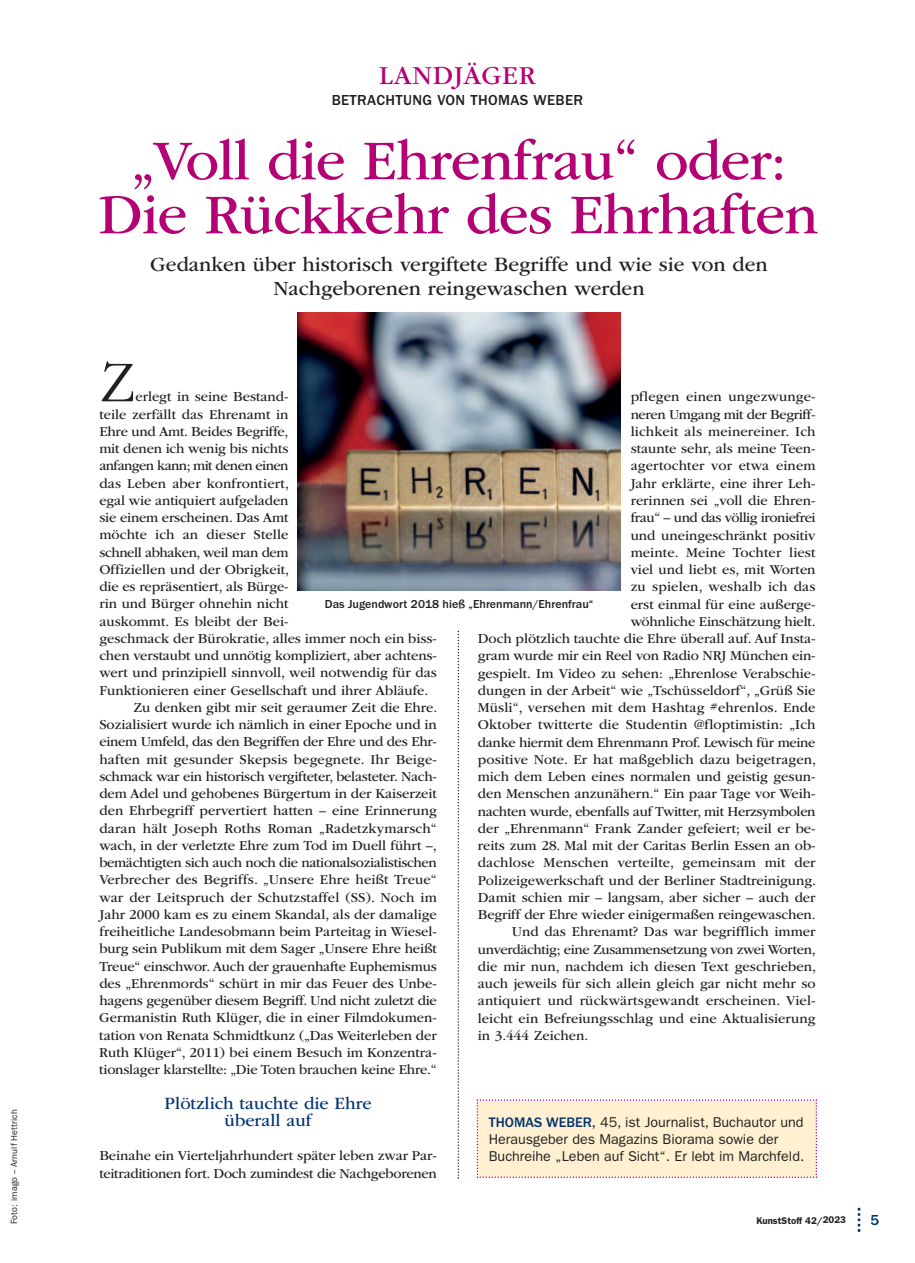
<style>
.page{position:relative;width:915px;height:1263px;background:#fff}
.page>*{position:absolute;margin:0;border:0;box-sizing:border-box;transform-origin:0 0}
.t1{font:300 60px "ITC Garamond Std";color:#231f20}
.t2{font:58.5px/54px "ITC Garamond Std";letter-spacing:-.015em;color:#b40174;text-align:center}
.t3{font:27px "ITC Garamond Std";letter-spacing:.025em;color:#b40174}
.t4{font:21px/24px "ITC Garamond Std";color:#231f20;text-align:center}
.t5{font:18px/17.2px "ITC Garamond Std";color:#013371;text-align:center}
.t6{font:500 15px "ITC Franklin Gothic Std";letter-spacing:.025em;color:#231f20}
.t7{font:500 15px "ITC Franklin Gothic Std";color:#013371}
.t8{font:14.25px "ITC Garamond Std";color:#231f20}
.t9{font:14.25px/17.2px "ITC Garamond Std";letter-spacing:-.02em;color:#231f20}
.t10{font:14.25px "ITC Garamond Std";letter-spacing:-.025em;color:#231f20}
.t11{font:14.25px/17.2px "ITC Franklin Gothic Std";color:#231f20}
.t12{font:14.25px "ITC Garamond Std";letter-spacing:-.03em;color:#231f20}
.t13{font:14.25px "ITC Garamond Std";letter-spacing:-.04em;color:#231f20}
.t14{font:500 12px "ITC Franklin Gothic Std";color:#231f20}
.t15{font:600 9.75px "ITC Franklin Gothic Std";letter-spacing:-.005em;color:#231f20}
.t16{font:9px "ITC Franklin Gothic Std";letter-spacing:.01em;color:#231f20}
.s1{font-weight:500;color:#013371}
</style>
<div class="page">
<svg style="left:857px;top:1208px;width:3px;height:24px"></svg>
<div style="left:476px;top:1099px;width:340px;height:79px;background:#fef0d0"></div>
<img style="left:297px;top:312px;width:323px;height:278px">
<svg style="left:457px;top:631px;width:2px;height:548px"></svg>
<p class="t16" style="left:11px;top:1224px;width:116px;rotate:-90deg">Foto: imago – Arnulf Hettrich</p>
<h3 class="t3" style="left:379px;top:66px;width:158px">LANDJÄGER</h3>
<p class="t6" style="left:331px;top:95px;width:253px">BETRACHTUNG VON THOMAS WEBER</p>
<h2 class="t2" style="left:98px;top:139px;width:721px">„Voll die Ehrenfrau“ oder:<br>Die Rückkehr des Ehrhaften</h2>
<h3 class="t4" style="left:150px;top:254px;width:618px">Gedanken über historisch vergiftete Begriffe und wie sie von den<br>Nachgeborenen reingewaschen werden</h3>
<h1 class="t1" style="left:99px;top:360px;width:37px">Z</h1>
<p class="t8" style="left:135px;top:392px;width:154px">erlegt in seine Bestand-</p>
<p class="t8" style="left:99px;top:409px;width:190px">teile zerfällt das Ehrenamt in</p>
<p class="t8" style="left:99px;top:426px;width:190px">Ehre und Amt. Beides Begriffe,</p>
<p class="t8" style="left:99px;top:443px;width:190px">mit denen ich wenig bis nichts</p>
<p class="t13" style="left:99px;top:461px;width:190px">anfangen kann; mit denen einen</p>
<p class="t8" style="left:99px;top:478px;width:191px">das Leben aber konfrontiert,</p>
<p class="t8" style="left:99px;top:495px;width:190px">egal wie antiquiert aufgeladen</p>
<p class="t8" style="left:99px;top:512px;width:190px">sie einem erscheinen. Das Amt</p>
<p class="t8" style="left:99px;top:530px;width:190px">möchte ich an dieser Stelle</p>
<p class="t10" style="left:99px;top:547px;width:190px">schnell abhaken, weil man dem</p>
<p class="t8" style="left:99px;top:564px;width:191px">Offiziellen und der Obrigkeit,</p>
<p class="t8" style="left:99px;top:581px;width:190px">die es repräsentiert, als Bürge-</p>
<p class="t8" style="left:99px;top:599px;width:190px">rin und Bürger ohnehin nicht</p>
<p class="t8" style="left:99px;top:616px;width:190px">auskommt. Es bleibt der Bei-</p>
<p class="t8" style="left:99px;top:633px;width:339px">geschmack der Bürokratie, alles immer noch ein biss-</p>
<p class="t8" style="left:99px;top:650px;width:339px">chen verstaubt und unnötig kompliziert, aber achtens-</p>
<p class="t8" style="left:99px;top:668px;width:339px">wert und prinzipiell sinnvoll, weil notwendig für das</p>
<p class="t8" style="left:99px;top:685px;width:330px">Funktionieren einer Gesellschaft und ihrer Abläufe.</p>
<p class="t8" style="left:133px;top:702px;width:305px">Zu denken gibt mir seit geraumer Zeit die Ehre.</p>
<p class="t8" style="left:99px;top:719px;width:339px">Sozialisiert wurde ich nämlich in einer Epoche und in</p>
<p class="t9" style="left:99px;top:734px;width:339px">einem Umfeld, das den Begriffen der Ehre und des Ehr-</p>
<p class="t8" style="left:99px;top:754px;width:339px">haften mit gesunder Skepsis begegnete. Ihr Beige-</p>
<p class="t9" style="left:99px;top:769px;width:339px">schmack war ein historisch vergifteter, belasteter. Nach-</p>
<p class="t8" style="left:99px;top:788px;width:339px">dem Adel und gehobenes Bürgertum in der Kaiserzeit</p>
<p class="t8" style="left:99px;top:806px;width:339px">den Ehrbegriff pervertiert hatten – eine Erinnerung</p>
<p class="t8" style="left:99px;top:823px;width:339px">daran hält Joseph Roths Roman „Radetzkymarsch“</p>
<p class="t8" style="left:99px;top:840px;width:339px">wach, in der verletzte Ehre zum Tod im Duell führt –,</p>
<p class="t10" style="left:99px;top:857px;width:339px">bemächtigten sich auch noch die nationalsozialistischen</p>
<p class="t8" style="left:99px;top:875px;width:339px">Verbrecher des Begriffs. „Unsere Ehre heißt Treue“</p>
<p class="t8" style="left:99px;top:892px;width:339px">war der Leitspruch der Schutzstaffel (SS). Noch im</p>
<p class="t8" style="left:99px;top:909px;width:339px">Jahr 2000 kam es zu einem Skandal, als der damalige</p>
<p class="t8" style="left:99px;top:926px;width:339px">freiheitliche Landesobmann beim Parteitag in Wiesel-</p>
<p class="t8" style="left:99px;top:944px;width:339px">burg sein Publikum mit dem Sager „Unsere Ehre heißt</p>
<p class="t8" style="left:99px;top:961px;width:339px">Treue“ einschwor. Auch der grauenhafte Euphemismus</p>
<p class="t8" style="left:99px;top:978px;width:339px">des „Ehrenmords“ schürt in mir das Feuer des Unbe-</p>
<p class="t9" style="left:99px;top:993px;width:339px">hagens gegenüber diesem Begriff. Und nicht zuletzt die</p>
<p class="t8" style="left:99px;top:1013px;width:339px">Germanistin Ruth Klüger, die in einer Filmdokumen-</p>
<p class="t8" style="left:99px;top:1030px;width:339px">tation von Renata Schmidtkunz („Das Weiterleben der</p>
<p class="t8" style="left:99px;top:1047px;width:339px">Ruth Klüger“, 2011) bei einem Besuch im Konzentra-</p>
<p class="t8" style="left:99px;top:1064px;width:339px">tionslager klarstellte: „Die Toten brauchen keine Ehre.“</p>
<p class="t5" style="left:164px;top:1096px;width:208px">Plötzlich tauchte die Ehre überall auf</p>
<p class="t9" style="left:99px;top:1148px;width:339px">Beinahe ein Vierteljahrhundert später leben zwar Par&shy;teitraditionen fort. Doch zumindest die Nachgeborenen</p>
<p class="t8" style="left:630px;top:392px;width:186px">pflegen einen ungezwunge-</p>
<p class="t10" style="left:630px;top:409px;width:186px">neren Umgang mit der Begriff-</p>
<p class="t8" style="left:630px;top:426px;width:186px">lichkeit als meinereiner. Ich</p>
<p class="t8" style="left:630px;top:444px;width:186px">staunte sehr, als meine Teen-</p>
<p class="t8" style="left:630px;top:461px;width:186px">agertochter vor etwa einem</p>
<p class="t8" style="left:630px;top:478px;width:186px">Jahr erklärte, eine ihrer Leh-</p>
<p class="t8" style="left:630px;top:495px;width:186px">rerinnen sei „voll die Ehren-</p>
<p class="t12" style="left:630px;top:513px;width:186px">frau“ – und das völlig ironiefrei</p>
<p class="t8" style="left:630px;top:530px;width:186px">und uneingeschränkt positiv</p>
<p class="t8" style="left:630px;top:547px;width:186px">meinte. Meine Tochter liest</p>
<p class="t8" style="left:630px;top:564px;width:186px">viel und liebt es, mit Worten</p>
<p class="t8" style="left:630px;top:582px;width:186px">zu spielen, weshalb ich das</p>
<p class="t8" style="left:630px;top:599px;width:186px">erst einmal für eine außerge-</p>
<p class="t8" style="left:630px;top:616px;width:186px">wöhnliche Einschätzung hielt.</p>
<p class="t8" style="left:477px;top:633px;width:339px">Doch plötzlich tauchte die Ehre überall auf. Auf Insta-</p>
<p class="t8" style="left:477px;top:651px;width:339px">gram wurde mir ein Reel von Radio NRJ München ein-</p>
<p class="t8" style="left:477px;top:668px;width:339px">gespielt. Im Video zu sehen: „Ehrenlose Verabschie-</p>
<p class="t8" style="left:477px;top:685px;width:339px">dungen in der Arbeit“ wie „Tschüsseldorf“, „Grüß Sie</p>
<p class="t8" style="left:477px;top:702px;width:339px">Müsli“, versehen mit dem Hashtag #ehrenlos. Ende</p>
<p class="t8" style="left:477px;top:720px;width:339px">Oktober twitterte die Studentin @floptimistin: „Ich</p>
<p class="t9" style="left:477px;top:734px;width:339px">danke hiermit dem Ehrenmann Prof. Lewisch für meine</p>
<p class="t8" style="left:477px;top:754px;width:339px">positive Note. Er hat maßgeblich dazu beigetragen,</p>
<p class="t8" style="left:477px;top:771px;width:339px">mich dem Leben eines normalen und geistig gesun-</p>
<p class="t8" style="left:477px;top:789px;width:339px">den Menschen anzunähern.“ Ein paar Tage vor Weih-</p>
<p class="t10" style="left:477px;top:806px;width:339px">nachten wurde, ebenfalls auf Twitter, mit Herzsymbolen</p>
<p class="t8" style="left:477px;top:823px;width:339px">der „Ehrenmann“ Frank Zander gefeiert; weil er be-</p>
<p class="t8" style="left:477px;top:840px;width:339px">reits zum 28. Mal mit der Caritas Berlin Essen an ob-</p>
<p class="t8" style="left:477px;top:858px;width:339px">dachlose Menschen verteilte, gemeinsam mit der</p>
<p class="t8" style="left:477px;top:875px;width:339px">Polizeigewerkschaft und der Berliner Stadtreinigung.</p>
<p class="t8" style="left:477px;top:892px;width:339px">Damit schien mir – langsam, aber sicher – auch der</p>
<p class="t8" style="left:477px;top:909px;width:339px">Begriff der Ehre wieder einigermaßen reingewaschen.</p>
<p class="t8" style="left:511px;top:927px;width:305px">Und das Ehrenamt? Das war begrifflich immer</p>
<p class="t10" style="left:477px;top:944px;width:339px">unverdächtig; eine Zusammensetzung von zwei Worten,</p>
<p class="t8" style="left:477px;top:961px;width:339px">die mir nun, nachdem ich diesen Text geschrieben,</p>
<p class="t8" style="left:477px;top:978px;width:339px">auch jeweils für sich allein gleich gar nicht mehr so</p>
<p class="t8" style="left:477px;top:996px;width:339px">antiquiert und rückwärtsgewandt erscheinen. Viel-</p>
<p class="t8" style="left:477px;top:1013px;width:339px">leicht ein Befreiungsschlag und eine Aktualisierung</p>
<p class="t8" style="left:477px;top:1030px;width:112px">in 3.444 Zeichen.</p>
<p class="t14" style="left:325px;top:600px;width:270px">Das Jugendwort 2018 hieß „Ehrenmann/Ehrenfrau“</p>
<p class="t11" style="left:488px;top:1114px;width:317px"><span class="s1">THOMAS WEBER,</span> 45, ist Journalist, Buchautor und<br>Herausgeber des Magazins Biorama sowie der<br>Buchreihe „Leben auf Sicht“. Er lebt im Marchfeld.</p>
<p class="t15" style="left:756px;top:1217px;width:91px">KunstStoff 42/2023</p>
<p class="t7" style="left:870px;top:1215px;width:10px">5</p>
</div>
